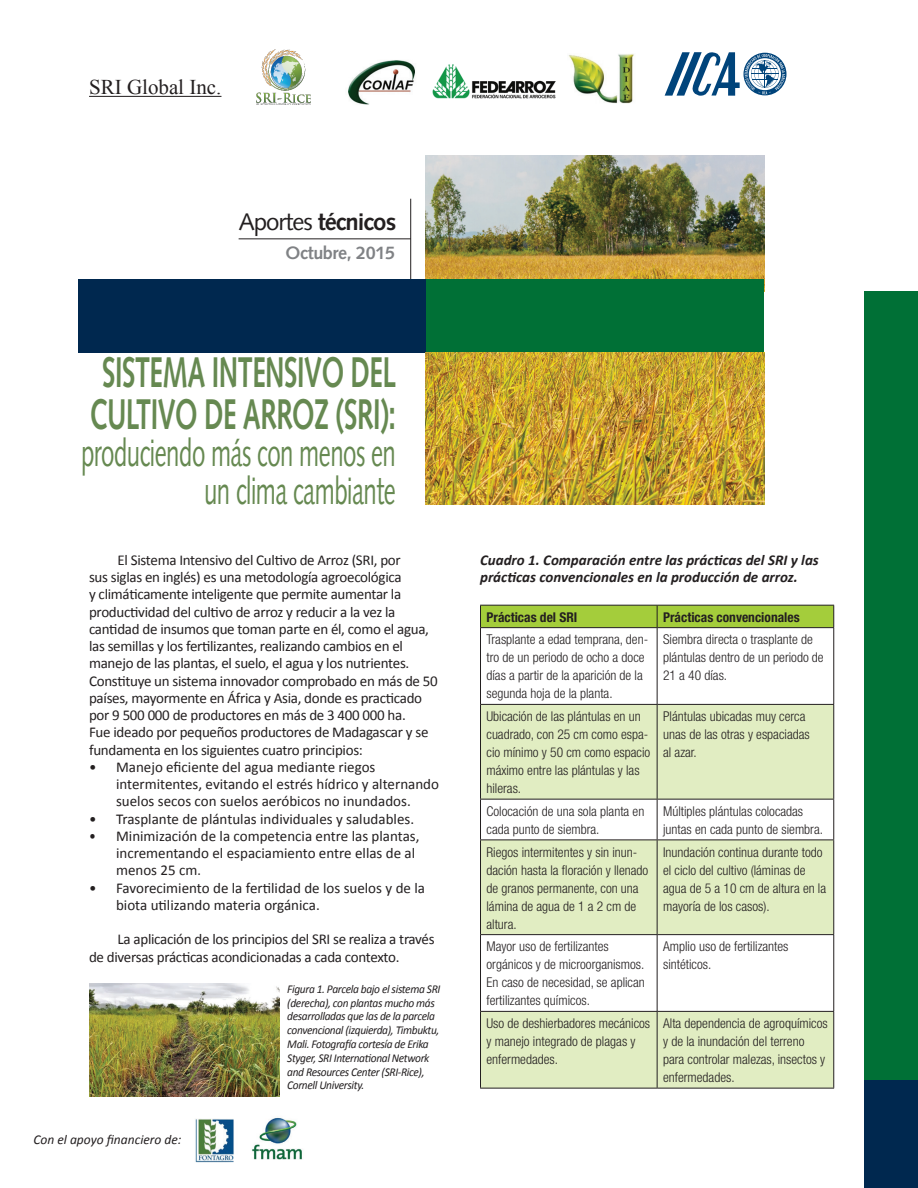
<style>
.page{position:relative;width:918px;height:1188px;background:#fff}
.page>*{position:absolute;margin:0;border:0;box-sizing:border-box;transform-origin:0 0}
.t1{font:700 42.9px/42px "Syntax";letter-spacing:-.02em;color:#668951;scale:.63 1}
.t2{font:38.1px/37.5px "Syntax";letter-spacing:-.02em;color:#668951;text-align:right;scale:.63 1}
.t3{font:700 24px "Syntax";letter-spacing:-.04em;color:#231f20}
.t4{font:21px "Times New Roman";color:#231f20}
.t5{font:700 18px "Syntax";letter-spacing:-.02em;color:#808285}
.t6{font:15px/17.2px "Calibri";letter-spacing:-.02em;color:#231f20}
.t7{font:15px/17.2px "Calibri";color:#231f20}
.t8{font:15px/17.2px "Calibri";color:#231f20;scale:.92 1}
.t9{font:italic 700 15px/17.2px "Calibri";color:#231f20}
.t10{font:300 condensed 13.5px/18px "Helvetica Neue";color:#231f20}
.t11{font:700 condensed 13.5px "Helvetica Neue";color:#231f20}
.t12{font:italic 13.5px "Calibri";color:#231f20}
.t13{font:italic 12px/13.8px "Calibri";letter-spacing:-.03em;color:#231f20;scale:.95 1}
.s1{font-weight:400}
</style>
<div class="page">
<hr style="left:410px;top:199px;width:1px;height:117px;background:#231f20">
<hr style="left:239px;top:238px;width:172px;height:1px;background:#231f20">
<svg style="left:665px;top:52px;width:121px;height:44px"></svg>
<img style="left:426px;top:156px;width:338px;height:123px">
<div style="left:864px;top:292px;width:54px;height:896px;background:#007036"></div>
<div style="left:363px;top:279px;width:401px;height:73px;background:#007036"></div>
<div style="left:78px;top:279px;width:348px;height:73px;background:#00284f"></div>
<div style="left:864px;top:1080px;width:54px;height:108px;background:#00284f"></div>
<img style="left:426px;top:352px;width:338px;height:152px">
<svg style="left:481px;top:705px;width:352px;height:383px;fill:#e1edc2"></svg>
<div style="left:480px;top:605px;width:354px;height:22px;background:#a4cd3b"></div>
<hr style="left:480px;top:627px;width:177px;height:1px;background:#231f20">
<hr style="left:480px;top:628px;width:1px;height:76px;background:#231f20">
<hr style="left:657px;top:627px;width:177px;height:1px;background:#231f20">
<hr style="left:657px;top:628px;width:1px;height:76px;background:#231f20">
<hr style="left:833px;top:628px;width:1px;height:76px;background:#231f20">
<hr style="left:480px;top:704px;width:177px;height:1px;background:#231f20">
<hr style="left:480px;top:705px;width:1px;height:94px;background:#231f20">
<hr style="left:657px;top:704px;width:177px;height:1px;background:#231f20">
<hr style="left:657px;top:705px;width:1px;height:94px;background:#231f20">
<hr style="left:833px;top:705px;width:1px;height:94px;background:#231f20">
<hr style="left:480px;top:799px;width:177px;height:1px;background:#231f20">
<hr style="left:480px;top:800px;width:1px;height:40px;background:#231f20">
<hr style="left:657px;top:799px;width:177px;height:1px;background:#231f20">
<hr style="left:657px;top:800px;width:1px;height:40px;background:#231f20">
<hr style="left:833px;top:800px;width:1px;height:40px;background:#231f20">
<hr style="left:480px;top:840px;width:177px;height:1px;background:#231f20">
<hr style="left:480px;top:840px;width:1px;height:94px;background:#231f20">
<hr style="left:657px;top:840px;width:177px;height:1px;background:#231f20">
<hr style="left:657px;top:840px;width:1px;height:94px;background:#231f20">
<hr style="left:833px;top:840px;width:1px;height:94px;background:#231f20">
<hr style="left:480px;top:934px;width:177px;height:1px;background:#231f20">
<hr style="left:480px;top:935px;width:1px;height:76px;background:#231f20">
<hr style="left:657px;top:934px;width:177px;height:1px;background:#231f20">
<hr style="left:657px;top:935px;width:1px;height:76px;background:#231f20">
<hr style="left:833px;top:935px;width:1px;height:76px;background:#231f20">
<hr style="left:480px;top:1011px;width:177px;height:1px;background:#231f20">
<hr style="left:480px;top:1012px;width:1px;height:76px;background:#231f20">
<hr style="left:657px;top:1011px;width:177px;height:1px;background:#231f20">
<hr style="left:657px;top:1012px;width:1px;height:76px;background:#231f20">
<hr style="left:833px;top:1012px;width:1px;height:76px;background:#231f20">
<hr style="left:480px;top:1088px;width:177px;height:1px;background:#231f20">
<hr style="left:657px;top:1088px;width:177px;height:1px;background:#231f20">
<img style="left:89px;top:984px;width:190px;height:113px">
<img style="left:348px;top:60px;width:67px;height:45px">
<img style="left:432px;top:64px;width:124px;height:35px">
<img style="left:568px;top:54px;width:66px;height:50px">
<img style="left:256px;top:49px;width:55px;height:56px">
<img style="left:195px;top:1119px;width:39px;height:43px">
<img style="left:252px;top:1117px;width:50px;height:43px">
<hr style="left:89px;top:96px;width:132px;height:1px;background:#231f20">
<h3 class="t4" style="left:89px;top:73px;width:134px">SRI Global Inc.</h3>
<h3 class="t3" style="left:239px;top:208px;width:159px"><span class="s1">Aportes</span> técnicos</h3>
<h3 class="t5" style="left:285px;top:243px;width:111px">Octubre, 2015</h3>
<h1 class="t1" style="left:90px;top:351px;width:488px">SISTEMA INTENSIVO DEL<br>CULTIVO DE ARROZ (SRI):</h1>
<h2 class="t2" style="left:81px;top:434px;width:501px">produciendo más con menos en un clima cambiante</h2>
<p class="t6" style="left:89px;top:551px;width:350px;text-indent:28px">El Sistema Intensivo del Cultivo de Arroz (SRI, por<br>sus siglas en inglés) es una metodología agroecológica<br>y climáticamente inteligente que permite aumentar la productividad del cultivo de arroz y reducir a la vez la cantidad de insumos que toman parte en él, como el agua, las semillas y los fertilizantes, realizando cambios en el manejo de las plantas, el suelo, el agua y los nutrientes.<br>Constituye un sistema innovador comprobado en más de 50 países, mayormente en África y Asia, donde es practicado por 9 500 000 de productores en más de 3 400 000 ha.<br>Fue ideado por pequeños productores de Madagascar y se fundamenta en los siguientes cuatro principios:</p>
<p class="t7" style="left:116px;top:758px;width:324px;text-indent:-27px">• Manejo eficiente del agua mediante riegos intermitentes, evitando el estrés hídrico y alternando suelos secos con suelos aeróbicos no inundados.</p>
<p class="t7" style="left:89px;top:810px;width:327px">• Trasplante de plántulas individuales y saludables.</p>
<p class="t8" style="left:116px;top:827px;width:331px;text-indent:-27px">• Minimización de la competencia entre las plantas, incrementando el espaciamiento entre ellas de al menos 25 cm.</p>
<p class="t7" style="left:116px;top:879px;width:310px;text-indent:-27px">• Favorecimiento de la fertilidad de los suelos y de la biota utilizando materia orgánica.</p>
<p class="t6" style="left:89px;top:931px;width:347px;text-indent:29px">La aplicación de los principios del SRI se realiza a través de diversas prácticas acondicionadas a cada contexto.</p>
<p class="t12" style="left:33px;top:1130px;width:150px">Con el apoyo financiero de:</p>
<p class="t13" style="left:287px;top:982px;width:163px">Figura 1. Parcela bajo el sistema SRI (derecha), con plantas mucho más desarrolladas que las de la parcela convencional (izquierda), Timbuktu, Mali. Fotografía cortesía de Erika Styger, SRI International Network and Resources Center (SRI-Rice), Cornell University.</p>
<p class="t9" style="left:480px;top:551px;width:340px">Cuadro 1. Comparación entre las prácticas del SRI y las prácticas convencionales en la producción de arroz.</p>
<p class="t11" style="left:487px;top:609px;width:92px">Prácticas del SRI</p>
<p class="t11" style="left:663px;top:609px;width:138px">Prácticas convencionales</p>
<p class="t10" style="left:487px;top:631px;width:163px">Trasplante a edad temprana, den&shy;tro de un periodo de ocho a doce días a partir de la aparición de la segunda hoja de la planta.</p>
<p class="t10" style="left:663px;top:631px;width:162px">Siembra directa o trasplante de plántulas dentro de un periodo de<br>21 a 40 días.</p>
<p class="t10" style="left:487px;top:707px;width:165px">Ubicación de las plántulas en un cuadrado, con 25 cm como espa&shy;cio mínimo y 50 cm como espacio máximo entre las plántulas y las hileras.</p>
<p class="t10" style="left:663px;top:707px;width:148px">Plántulas ubicadas muy cerca unas de las otras y espaciadas al azar.</p>
<p class="t10" style="left:487px;top:802px;width:159px">Colocación de una sola planta en cada punto de siembra.</p>
<p class="t10" style="left:663px;top:802px;width:161px">Múltiples plántulas colocadas juntas en cada punto de siembra.</p>
<p class="t10" style="left:487px;top:843px;width:163px">Riegos intermitentes y sin inun&shy;dación hasta la floración y llenado de granos permanente, con una lámina de agua de 1 a 2 cm de altura.</p>
<p class="t10" style="left:663px;top:843px;width:165px">Inundación continua durante todo el ciclo del cultivo (láminas de agua de 5 a 10 cm de altura en la mayoría de los casos).</p>
<p class="t10" style="left:487px;top:937px;width:160px">Mayor uso de fertilizantes orgánicos y de microorganismos.<br>En caso de necesidad, se aplican fertilizantes químicos.</p>
<p class="t10" style="left:663px;top:937px;width:127px">Amplio uso de fertilizantes sintéticos.</p>
<p class="t10" style="left:487px;top:1014px;width:165px">Uso de deshierbadores mecánicos y manejo integrado de plagas y enfermedades.</p>
<p class="t10" style="left:663px;top:1014px;width:166px">Alta dependencia de agroquímicos y de la inundación del terreno para controlar malezas, insectos y enfermedades.</p>
</div>
